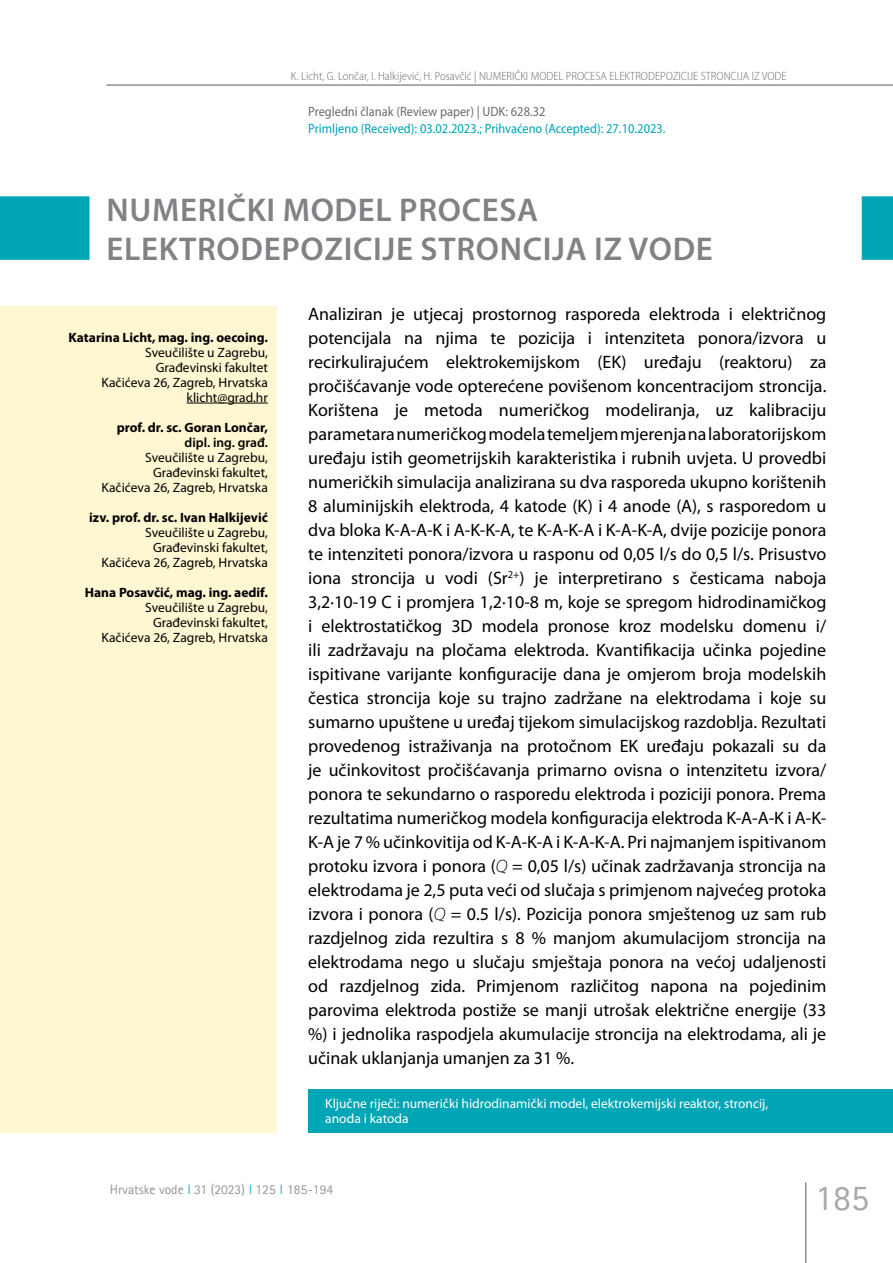
<style>
.page{position:relative;width:893px;height:1263px;background:#fff}
.page>*{position:absolute;margin:0;border:0;box-sizing:border-box;transform-origin:0 0}
.t1{font:36px "Agfa Rotis Sans Serif";color:#a7a9ac}
.t2{font:600 33px/39px "Myriad Pro";letter-spacing:.02em;color:#808285}
.t3{font:18px/24px "Myriad Pro";color:#000;text-align:justify}
.t4{font:13.5px/15px "Myriad Pro";color:#000;text-align:right}
.t5{font:700 13.5px "Myriad Pro";color:#000}
.t6{font:13.5px/15px "Myriad Pro";color:#fff}
.t7{font:semi-condensed 13.5px "Myriad Pro";color:#00a5b6}
.t8{font:semi-condensed 13.5px "Myriad Pro";color:#6d6e71}
.t9{font:13.5px "Agfa Rotis Sans Serif";color:#939598}
.t10{font:600 13.5px "Myriad Pro";color:#000}
.t11{font:300 semi-condensed 12px "Myriad Pro";color:#6d6e71}
.s1{font-weight:300;font-style:italic}
.s2{font-family:"Source Sans Pro";font-weight:300;font-size:18px;color:#00a5b6}
</style>
<div class="page">
<hr style="left:805px;top:1182px;width:1px;height:81px;background:#58595b">
<hr style="left:106px;top:85px;width:787px;height:1px;background:#58595b">
<div style="left:0;top:196px;width:90px;height:64px;background:#00a5b6"></div>
<div style="left:862px;top:196px;width:31px;height:64px;background:#00a5b6"></div>
<div style="left:0;top:306px;width:276px;height:827px;background:#fff6d2"></div>
<hr style="left:187px;top:403px;width:81px;height:1px;background:#000">
<div style="left:308px;top:1089px;width:585px;height:44px;background:#00a5b6"></div>
<p class="t11" style="left:291px;top:69px;width:497px">K. Licht, G. Lončar, I. Halkijević, H. Posavčić | NUMERIČKI MODEL PROCESA ELEKTRODEPOZICIJE STRONCIJA IZ VODE</p>
<p class="t8" style="left:308px;top:105px;width:239px">Pregledni članak (Review paper) | UDK: 628.32</p>
<p class="t7" style="left:308px;top:121px;width:359px">Primljeno (Received): 03.02.2023.; Prihvaćeno (Accepted): 27.10.2023.</p>
<h2 class="t2" style="left:107px;top:190px;width:608px">NUMERIČKI MODEL PROCESA<br>ELEKTRODEPOZICIJE STRONCIJA IZ VODE</h2>
<p class="t5" style="left:69px;top:328px;width:201px">Katarina Licht, mag. ing. oecoing.</p>
<p class="t4" style="left:102px;top:344px;width:168px">Sveučilište u Zagrebu,<br>Građevinski fakultet<br>Kačićeva 26, Zagreb, Hrvatska klicht@grad.hr</p>
<p class="t5" style="left:117px;top:418px;width:153px">prof. dr. sc. Goran Lončar,</p>
<p class="t10" style="left:185px;top:434px;width:85px">dipl. ing. građ.</p>
<p class="t4" style="left:102px;top:449px;width:168px">Sveučilište u Zagrebu,<br>Građevinski fakultet,<br>Kačićeva 26, Zagreb, Hrvatska</p>
<p class="t5" style="left:89px;top:508px;width:180px">izv. prof. dr. sc. Ivan Halkijević</p>
<p class="t4" style="left:102px;top:524px;width:168px">Sveučilište u Zagrebu,<br>Građevinski fakultet,<br>Kačićeva 26, Zagreb, Hrvatska</p>
<p class="t5" style="left:85px;top:583px;width:185px">Hana Posavčić, mag. ing. aedif.</p>
<p class="t4" style="left:102px;top:599px;width:168px">Sveučilište u Zagrebu,<br>Građevinski fakultet,<br>Kačićeva 26, Zagreb, Hrvatska</p>
<p class="t3" style="left:308px;top:302px;width:520px">Analiziran je utjecaj prostornog rasporeda elektroda i električnog potencijala na njima te pozicija i intenziteta ponora/izvora u recirkulirajućem elektrokemijskom (EK) uređaju (reaktoru) za pročišćavanje vode opterećene povišenom koncentracijom stroncija.<br>Korištena je metoda numeričkog modeliranja, uz kalibraciju parametara numeričkog modela temeljem mjerenja na laboratorijskom uređaju istih geometrijskih karakteristika i rubnih uvjeta. U provedbi numeričkih simulacija analizirana su dva rasporeda ukupno korištenih 8 aluminijskih elektroda, 4 katode (K) i 4 anode (A), s rasporedom u dva bloka K-A-A-K i A-K-K-A, te K-A-K-A i K-A-K-A, dvije pozicije ponora te intenziteti ponora/izvora u rasponu od 0,05 l/s do 0,5 l/s. Prisustvo iona stroncija u vodi (Sr<sup>2+</sup>) je interpretirano s česticama naboja 3,2∙10-19 C i promjera 1,2∙10-8 m, koje se spregom hidrodinamičkog i elektrostatičkog 3D modela pronose kroz modelsku domenu i/ ili zadržavaju na pločama elektroda. Kvantifikacija učinka pojedine ispitivane varijante konfiguracije dana je omjerom broja modelskih čestica stroncija koje su trajno zadržane na elektrodama i koje su sumarno upuštene u uređaj tijekom simulacijskog razdoblja. Rezultati provedenog istraživanja na protočnom EK uređaju pokazali su da je učinkovitost pročišćavanja primarno ovisna o intenzitetu izvora/ ponora te sekundarno o rasporedu elektroda i poziciji ponora. Prema rezultatima numeričkog modela konfiguracija elektroda K-A-A-K i A-K-K-A je 7 % učinkovitija od K-A-K-A i K-A-K-A. Pri najmanjem ispitivanom protoku izvora i ponora (<span class="s1">Q</span> = 0,05 l/s) učinak zadržavanja stroncija na elektrodama je 2,5 puta veći od slučaja s primjenom najvećeg protoka izvora i ponora (<span class="s1">Q</span> = 0.5 l/s). Pozicija ponora smještenog uz sam rub razdjelnog zida rezultira s 8 % manjom akumulacijom stroncija na elektrodama nego u slučaju smještaja ponora na većoj udaljenosti od razdjelnog zida. Primjenom različitog napona na pojedinim parovima elektroda postiže se manji utrošak električne energije (33 %) i jednolika raspodjela akumulacije stroncija na elektrodama, ali je učinak uklanjanja umanjen za 31 %.</p>
<p class="t6" style="left:325px;top:1096px;width:444px">Ključne riječi: numerički hidrodinamički model, elektrokemijski reaktor, stroncij, anoda i katoda</p>
<p class="t9" style="left:110px;top:1182px;width:225px">Hrvatske vode <span class="s2">I</span> 31 (2023) <span class="s2">I</span> 125 <span class="s2">I</span> 185-194</p>
<h1 class="t1" style="left:815px;top:1177px;width:55px">185</h1>
</div>
